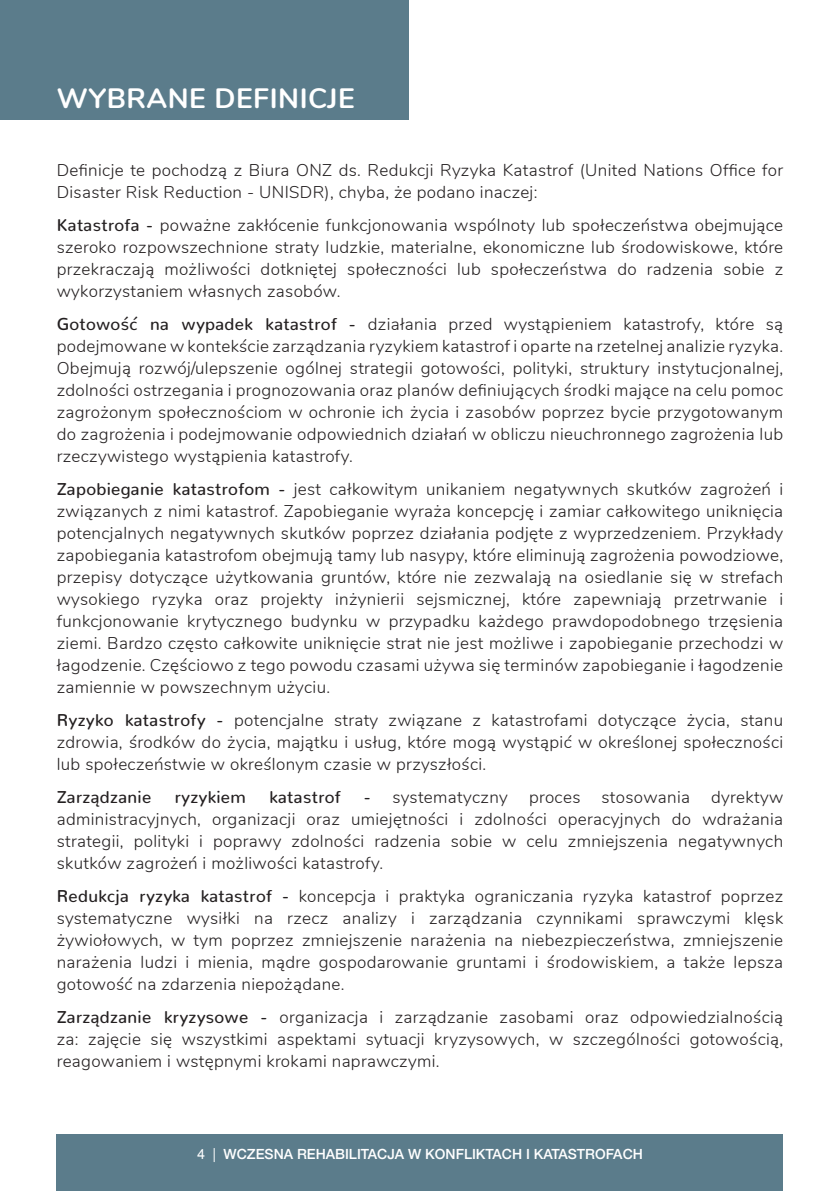
<style>
.page{position:relative;width:840px;height:1191px;background:#fff}
.page>*{position:absolute;margin:0;border:0;box-sizing:border-box;transform-origin:0 0}
.section_header{font:700 28px "Nunito";letter-spacing:.02em;color:#fff}
.Body_copy_8_5_light{font:300 17px/22px "Nunito";letter-spacing:.02em;color:#231f20;text-align:justify}
.Body_copy_8_5_light-2{font:500 17px "Nunito";letter-spacing:.02em;color:#231f20}
.t1{font:500 14px "Helvetica Neue";color:#fff}
.s1{font-weight:500}
.s2{font-family:"Helvetica";font-weight:400}
.s3{font-weight:400}
</style>
<div class="page">
<div style="left:0;top:0;width:408px;height:119px;background:#5b7c8b"></div>
<div style="left:57px;top:1134px;width:725px;height:57px;background:#5b7c8b"></div>
<p class="section_header" style="left:57px;top:77px;width:299px">WYBRANE DEFINICJE</p>
<p class="Body_copy_8_5_light" style="left:57px;top:158px;width:727px">Definicje te pochodzą z Biura ONZ ds. Redukcji Ryzyka Katastrof (United Nations Office for<br>Disaster Risk Reduction - UNISDR), chyba, że podano inaczej:</p>
<p class="Body_copy_8_5_light" style="left:57px;top:213px;width:727px"><span class="s1">Katastrofa -</span> poważne zakłócenie funkcjonowania wspólnoty lub społeczeństwa obejmujące szeroko rozpowszechnione straty ludzkie, materialne, ekonomiczne lub środowiskowe, które przekraczają możliwości dotkniętej społeczności lub społeczeństwa do radzenia sobie z wykorzystaniem własnych zasobów.</p>
<p class="Body_copy_8_5_light" style="left:57px;top:312px;width:727px"><span class="s1">Gotowość na wypadek katastrof -</span> działania przed wystąpieniem katastrofy, które są podejmowane w kontekście zarządzania ryzykiem katastrof i oparte na rzetelnej analizie ryzyka.<br>Obejmują rozwój/ulepszenie ogólnej strategii gotowości, polityki, struktury instytucjonalnej, zdolności ostrzegania i prognozowania oraz planów definiujących środki mające na celu pomoc zagrożonym społecznościom w ochronie ich życia i zasobów poprzez bycie przygotowanym do zagrożenia i podejmowanie odpowiednich działań w obliczu nieuchronnego zagrożenia lub rzeczywistego wystąpienia katastrofy.</p>
<p class="Body_copy_8_5_light" style="left:57px;top:477px;width:727px"><span class="s1">Zapobieganie katastrofom -</span> jest całkowitym unikaniem negatywnych skutków zagrożeń i związanych z nimi katastrof. Zapobieganie wyraża koncepcję i zamiar całkowitego uniknięcia potencjalnych negatywnych skutków poprzez działania podjęte z wyprzedzeniem. Przykłady zapobiegania katastrofom obejmują tamy lub nasypy, które eliminują zagrożenia powodziowe, przepisy dotyczące użytkowania gruntów, które nie zezwalają na osiedlanie się w strefach wysokiego ryzyka oraz projekty inżynierii sejsmicznej, które zapewniają przetrwanie i funkcjonowanie krytycznego budynku w przypadku każdego prawdopodobnego trzęsienia ziemi. Bardzo często całkowite uniknięcie strat nie jest możliwe i zapobieganie przechodzi w łagodzenie. Częściowo z tego powodu czasami używa się terminów zapobieganie i łagodzenie zamiennie w powszechnym użyciu.</p>
<p class="Body_copy_8_5_light" style="left:57px;top:708px;width:727px"><span class="s1">Ryzyko katastrofy -</span> potencjalne straty związane z katastrofami dotyczące życia, stanu zdrowia, środków do życia, majątku i usług, które mogą wystąpić w określonej społeczności lub społeczeństwie w określonym czasie w przyszłości.</p>
<p class="Body_copy_8_5_light-2" style="left:57px;top:782px;width:96px">Zarządzanie</p>
<p class="Body_copy_8_5_light-2" style="left:175px;top:782px;width:73px">ryzykiem</p>
<p class="Body_copy_8_5_light-2" style="left:269px;top:782px;width:73px">katastrof</p>
<p class="Body_copy_8_5_light" style="left:57px;top:785px;width:727px;text-indent:307px"><span class="s1">-</span> systematyczny proces stosowania dyrektyw administracyjnych, organizacji oraz umiejętności i zdolności operacyjnych do wdrażania strategii, polityki i poprawy zdolności radzenia sobie w celu zmniejszenia negatywnych skutków zagrożeń i możliwości katastrofy.</p>
<p class="Body_copy_8_5_light" style="left:57px;top:884px;width:727px"><span class="s1">Redukcja ryzyka katastrof -</span> koncepcja i praktyka ograniczania ryzyka katastrof poprzez systematyczne wysiłki na rzecz analizy i zarządzania czynnikami sprawczymi klęsk żywiołowych, w tym poprzez zmniejszenie narażenia na niebezpieczeństwa, zmniejszenie narażenia ludzi i mienia, mądre gospodarowanie gruntami i środowiskiem, a także lepsza gotowość na zdarzenia niepożądane.</p>
<p class="Body_copy_8_5_light" style="left:57px;top:1005px;width:727px"><span class="s1">Zarządzanie kryzysowe -</span> organizacja i zarządzanie zasobami oraz odpowiedzialnością za: zajęcie się wszystkimi aspektami sytuacji kryzysowych, w szczególności gotowością, reagowaniem i wstępnymi krokami naprawczymi.</p>
<p class="t1" style="left:197px;top:1142px;width:447px"><span class="s2">4</span> <span class="s3">|</span> WCZESNA REHABILITACJA W KONFLIKTACH I KATASTROFACH</p>
</div>
